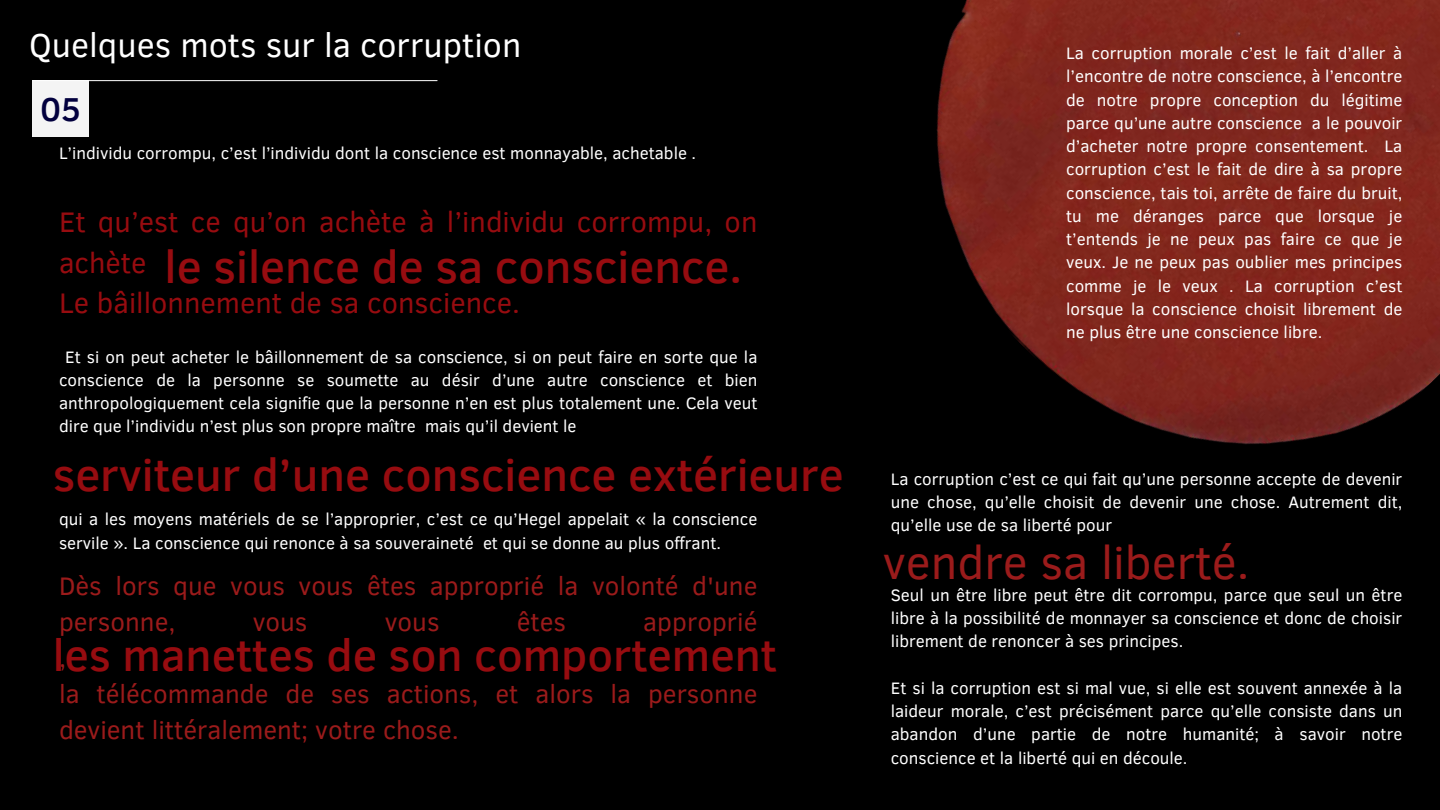
<style>
.page{position:relative;width:1440px;height:810px;background:#000}
.page>*{position:absolute;margin:0;border:0;box-sizing:border-box;transform-origin:0 0}
.t1{font:47px "Clear Sans";color:#9b1b1b}
.t2{font:500 46px "Clear Sans";color:#970c10}
.t3{font:500 45px "Clear Sans";color:#970c10}
.t4{font:34px "Clear Sans";color:#fff}
.t5{font:500 34px "Clear Sans";color:#02003e}
.t6{font:29px/40.5px "Clear Sans";color:#970c10}
.t7{font:26px/36px "Clear Sans";color:#9b1b1b}
.t8{font:17px/23.2px "Clear Sans";color:#fff;text-align:justify}
</style>
<div class="page">
<div style="left:32px;top:80px;width:57px;height:56px;background:#f4f4f4"></div>
<hr style="left:33px;top:80px;width:404px;height:1px;background:#fff">
<img style="left:936px;top:0;width:504px;height:444px">
<h3 class="t4" style="left:29px;top:20px;width:494px">Quelques mots sur la corruption</h3>
<h3 class="t5" style="left:40px;top:85px;width:42px">05</h3>
<p class="t8" style="left:59px;top:140px;width:639px">L’individu corrompu, c’est l’individu dont la conscience est monnayable, achetable .</p>
<h3 class="t6" style="left:59px;top:200px;width:700px">Et qu’est ce qu’on achète à l’individu corrompu, on achète<br>Le bâillonnement de sa conscience.</h3>
<p class="t8" style="left:59px;top:344px;width:700px;text-indent:6px">Et si on peut acheter le bâillonnement de sa conscience, si on peut faire en sorte que la conscience de la personne se soumette au désir d’une autre conscience et bien anthropologiquement cela signifie que la personne n’en est plus totalement une. Cela veut dire que l’individu n’est plus son propre maître mais qu’il devient le</p>
<h2 class="t2" style="left:165px;top:234px;width:579px">le silence de sa conscience.</h2>
<h2 class="t2" style="left:53px;top:442px;width:793px">serviteur d’une conscience extérieure</h2>
<p class="t8" style="left:59px;top:507px;width:700px">qui a les moyens matériels de se l’approprier, c’est ce qu’Hegel appelait « la conscience servile ». La conscience qui renonce à sa souveraineté et qui se donne au plus offrant.</p>
<h3 class="t7" style="left:59px;top:566px;width:700px">Dès lors que vous vous êtes approprié la volonté d'une personne,</h3>
<h3 class="t7" style="left:253px;top:602px;width:56px">vous</h3>
<h3 class="t7" style="left:385px;top:602px;width:56px">vous</h3>
<h3 class="t7" style="left:517px;top:602px;width:51px">êtes</h3>
<h3 class="t7" style="left:643px;top:602px;width:116px">approprié</h3>
<h3 class="t7" style="left:59px;top:638px;width:700px">,<br>la télécommande de ses actions, et alors la personne devient littéralement; votre chose.</h3>
<h3 class="t3" style="left:53px;top:623px;width:726px">les manettes de son comportement</h3>
<p class="t8" style="left:1066px;top:41px;width:338px">La corruption morale c’est le fait d’aller à l’encontre de notre conscience, à l’encontre de notre propre conception du légitime parce qu’une autre conscience a le pouvoir d’acheter notre propre consentement. La corruption c’est le fait de dire à sa propre conscience, tais toi, arrête de faire du bruit, tu me déranges parce que lorsque je t’entends je ne peux pas faire ce que je veux. Je ne peux pas oublier mes principes comme je le veux . La corruption c’est lorsque la conscience choisit librement de ne plus être une conscience libre.</p>
<p class="t8" style="left:891px;top:466px;width:513px">La corruption c’est ce qui fait qu’une personne accepte de devenir une chose, qu’elle choisit de devenir une chose. Autrement dit, qu’elle use de sa liberté pour</p>
<h1 class="t1" style="left:883px;top:528px;width:368px">vendre sa liberté.</h1>
<p class="t8" style="left:891px;top:582px;width:513px">Seul un être libre peut être dit corrompu, parce que seul un être libre à la possibilité de monnayer sa conscience et donc de choisir librement de renoncer à ses principes.</p>
<p class="t8" style="left:891px;top:675px;width:513px">Et si la corruption est si mal vue, si elle est souvent annexée à la laideur morale, c’est précisément parce qu’elle consiste dans un abandon d’une partie de notre humanité; à savoir notre conscience et la liberté qui en découle.</p>
</div>
